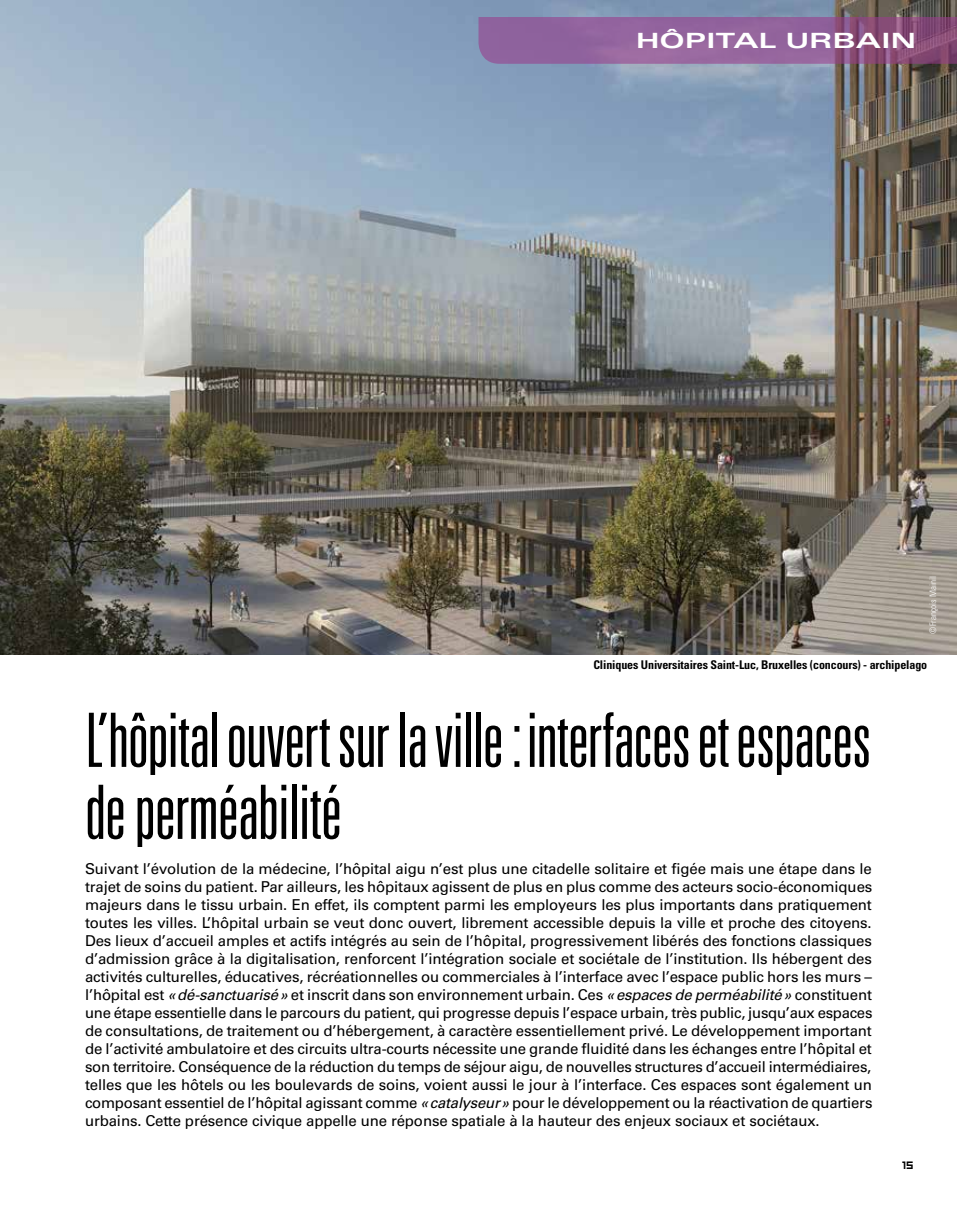
<style>
.page{position:relative;width:957px;height:1212px;background:#fff}
.page>*{position:absolute;margin:0;border:0;box-sizing:border-box;transform-origin:0 0}
.t1{font:300 ultra-condensed 75px/72px "Univers LT Std";letter-spacing:-.015em;color:#000}
.t2{font:700 expanded 21px "Univers LT Std";color:#fff;scale:1.25 1}
.t3{font:15px/18px "Univers LT Std";letter-spacing:-.01em;color:#000;text-align:justify}
.t4{font:700 condensed 12px "Univers LT Std";letter-spacing:-.01em;color:#000}
.t5{font:12px "Hooge 0555";color:#000}
.t6{font:300 condensed 9px "Univers";color:#fff}
.s1{font-style:italic}
</style>
<div class="page">
<img style="left:0;top:0;width:957px;height:655px">
<svg style="left:478px;top:17px;width:479px;height:47px;background:#8f5f94"></svg>
<h2 class="t2" style="left:636px;top:29px;width:226px">HÔPITAL URBAIN</h2>
<p class="t6" style="left:927px;top:634px;width:59px;rotate:-90deg">©François Mainil</p>
<p class="t4" style="left:593px;top:657px;width:335px">Cliniques Universitaires Saint-Luc, Bruxelles (concours) - archipelago</p>
<h1 class="t1" style="left:85px;top:704px;width:788px">L’hôpital ouvert sur la ville: interfaces et espaces de perméabilité</h1>
<p class="t3" style="left:85px;top:860px;width:789px">Suivant l’évolution de la médecine, l’hôpital aigu n’est plus une citadelle solitaire et figée mais une étape dans le trajet de soins du patient. Par ailleurs, les hôpitaux agissent de plus en plus comme des acteurs socio-économiques majeurs dans le tissu urbain. En effet, ils comptent parmi les employeurs les plus importants dans pratiquement toutes les villes. L’hôpital urbain se veut donc ouvert, librement accessible depuis la ville et proche des citoyens.<br>Des lieux d’accueil amples et actifs intégrés au sein de l’hôpital, progressivement libérés des fonctions classiques d’admission grâce à la digitalisation, renforcent l’intégration sociale et sociétale de l’institution. Ils hébergent des activités culturelles, éducatives, récréationnelles ou commerciales à l’interface avec l’espace public hors les murs – l’hôpital est <span class="s1">«dé-sanctuarisé»</span> et inscrit dans son environnement urbain. Ces <span class="s1">«espaces de perméabilité»</span> constituent une étape essentielle dans le parcours du patient, qui progresse depuis l’espace urbain, très public, jusqu’aux espaces de consultations, de traitement ou d’hébergement, à caractère essentiellement privé. Le développement important de l’activité ambulatoire et des circuits ultra-courts nécessite une grande fluidité dans les échanges entre l’hôpital et son territoire. Conséquence de la réduction du temps de séjour aigu, de nouvelles structures d’accueil intermédiaires, telles que les hôtels ou les boulevards de soins, voient aussi le jour à l’interface. Ces espaces sont également un composant essentiel de l’hôpital agissant comme <span class="s1">«catalyseur»</span> pour le développement ou la réactivation de quartiers urbains. Cette présence civique appelle une réponse spatiale à la hauteur des enjeux sociaux et sociétaux.</p>
<p class="t5" style="left:902px;top:1157px;width:13px">15</p>
</div>
